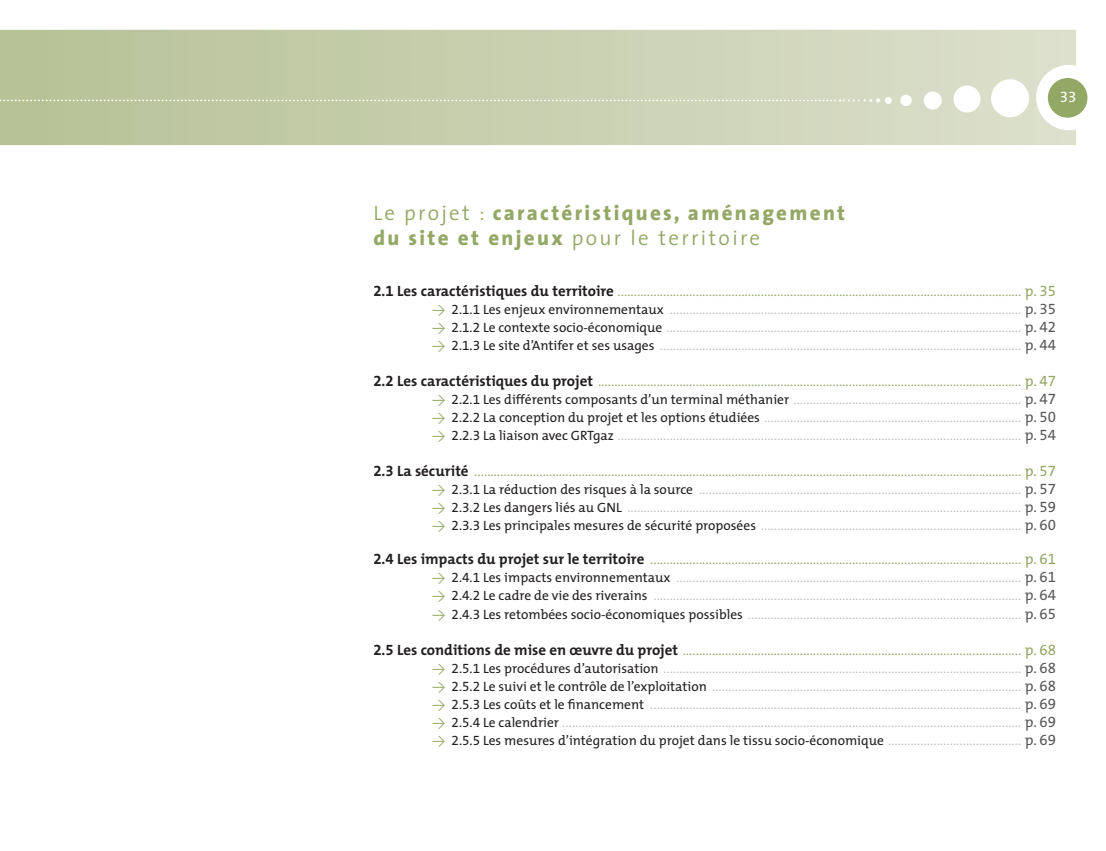
<style>
.page{position:relative;width:1106px;height:851px;background:#fff}
.page>*{position:absolute;margin:0;border:0;box-sizing:border-box;transform-origin:0 0}
.t1{font:800 21px/25.2px "The Sans";letter-spacing:.11em;color:#94a866}
.t2{font:300 15px/18px "The Mix";color:#bec0c2;text-align:justify}
.t3{font:15px "The Mix Expert";color:#fff}
.t4{font:13.5px "The Mix";color:#231f20}
.s1{font-weight:300}
.s2{font-family:"The Mix Bold Expert";font-weight:400;color:#231f20}
.s3{font-weight:700;color:#231f20}
.s4{color:#94a866}
.s5{font-weight:400;color:#94a866}
.s6{font-family:"The Mix Expert";font-weight:400;color:#94a866}
.s7{font-family:"DIN";font-weight:400;font-size:13.5px;color:#94a866}
.s8{font-family:"The Mix Expert";font-weight:400;font-size:13.5px;color:#231f20}
.s9{font-weight:400;font-size:13.5px;color:#231f20}
.s10{font-weight:400;color:#58595b}
.s11{font-family:"The Mix Expert";font-weight:400;color:#58595b}
.s12{font-family:"DIN";color:#94a866}
.s13{font-family:"The Mix Expert"}
.s14{font-weight:300;font-size:15px;color:#bec0c2}
.s15{font-size:15px;color:#58595b}
.s16{font-family:"The Mix Expert";font-size:15px;color:#58595b}
</style>
<div class="page">
<svg style="left:0;top:30px;width:1076px;height:115px;background:#c8cfb0"></svg>
<div style="left:991px;top:79px;width:38px;height:38px;background:#fff;border-radius:50%"></div>
<div style="left:953px;top:85px;width:27px;height:27px;background:#fff;border-radius:50%"></div>
<div style="left:923px;top:91px;width:18px;height:18px;background:#fff;border-radius:50%"></div>
<div style="left:900px;top:95px;width:11px;height:11px;background:#fff;border-radius:50%"></div>
<div style="left:884px;top:97px;width:7px;height:7px;background:#fff;border-radius:50%"></div>
<svg style="left:0;top:98px;width:880px;height:4px;background:#ced5b9"></svg>
<div style="left:1036px;top:65px;width:65px;height:65px;background:#fff;border-radius:50%"></div>
<div style="left:1047px;top:78px;width:40px;height:40px;background:#94a866;border-radius:50%"></div>
<h1 class="t1" style="left:373px;top:200px;width:473px"><span class="s1">Le projet :</span> caractéristiques, aménagement du site et enjeux <span class="s1">pour le territoire</span></h1>
<p class="t3" style="left:1060px;top:88px;width:18px">33</p>
<p class="t2" style="left:432px;top:282px;width:625px;text-indent:-58px"><span class="s2">2.1</span> <span class="s3">Les caractéristiques du territoire</span> <span class="s4">............................................................................................................................</span> <span class="s5">p.</span> <span class="s6">35 </span><span class="s7">&gt;</span> <span class="s8">2.1.1</span> <span class="s9">Les enjeux environnementaux</span> ............................................................................................................ <span class="s10">p.</span> <span class="s11">35 </span><span class="s7">&gt;</span> <span class="s8">2.1.2</span> <span class="s9">Le contexte socio-économique</span> ............................................................................................................. <span class="s10">p.</span> <span class="s11">42 </span><span class="s7">&gt;</span> <span class="s8">2.1.3</span> <span class="s9">Le site d’Antifer et ses usages</span> ............................................................................................................... <span class="s10">p.</span> <span class="s11">44</span></p>
<p class="t2" style="left:432px;top:372px;width:625px;text-indent:-58px"><span class="s2">2.2</span> <span class="s3">Les caractéristiques du projet</span> <span class="s4">..................................................................................................................................</span> <span class="s5">p.</span> <span class="s6">47 </span><span class="s7">&gt;</span> <span class="s8">2.2.1</span> <span class="s9">Les différents composants d’un terminal méthanier</span> ...................................................................... <span class="s10">p.</span> <span class="s11">47 </span><span class="s7">&gt;</span> <span class="s8">2.2.2</span> <span class="s9">La conception du projet et les options étudiées</span> ............................................................................... <span class="s10">p.</span> <span class="s11">50 </span><span class="s7">&gt;</span> <span class="s8">2.2.3</span> <span class="s9">La liaison avec GRTgaz</span> ............................................................................................................................ <span class="s10">p.</span> <span class="s11">54</span></p>
<p class="t2" style="left:432px;top:462px;width:625px;text-indent:-58px"><span class="s2">2.3</span> <span class="s3">La sécurité</span> <span class="s4">........................................................................................................................................................................</span> <span class="s5">p.</span> <span class="s6">57 </span><span class="s7">&gt;</span> <span class="s8">2.3.1</span> <span class="s9">La réduction des risques à la source</span> ................................................................................................... <span class="s10">p.</span> <span class="s11">57 </span><span class="s7">&gt;</span> <span class="s8">2.3.2</span> <span class="s9">Les dangers liés au GNL</span> ......................................................................................................................... <span class="s10">p.</span> <span class="s11">59 </span><span class="s7">&gt;</span> <span class="s8">2.3.3</span> <span class="s9">Les principales mesures de sécurité proposées</span> ................................................................................ <span class="s10">p.</span> <span class="s11">60</span></p>
<p class="t2" style="left:432px;top:551px;width:625px;text-indent:-58px"><span class="s2">2.4</span> <span class="s3">Les impacts du projet sur le territoire</span> <span class="s4">..................................................................................................................</span> <span class="s5">p.</span> <span class="s6">61 </span><span class="s7">&gt;</span> <span class="s8">2.4.1</span> <span class="s9">Les impacts environnementaux</span> .......................................................................................................... <span class="s10">p.</span> <span class="s11">61 </span><span class="s7">&gt;</span> <span class="s8">2.4.2</span> <span class="s9">Le cadre de vie des riverains</span> ................................................................................................................. <span class="s10">p.</span> <span class="s11">64 </span><span class="s7">&gt;</span> <span class="s8">2.4.3</span> <span class="s9">Les retombées socio-économiques possibles</span> .................................................................................... <span class="s10">p.</span> <span class="s11">65</span></p>
<p class="t2" style="left:432px;top:641px;width:625px;text-indent:-58px"><span class="s2">2.5</span> <span class="s3">Les conditions de mise en œuvre du projet</span> <span class="s4">........................................................................................................</span> <span class="s5">p.</span> <span class="s6">68 </span><span class="s7">&gt;</span> <span class="s8">2.5.1</span> <span class="s9">Les procédures d’autorisation</span> .............................................................................................................. <span class="s10">p.</span> <span class="s11">68 </span><span class="s7">&gt;</span> <span class="s8">2.5.2</span> <span class="s9">Le suivi et le contrôle de l’exploitation</span> ............................................................................................... <span class="s10">p.</span> <span class="s11">68 </span><span class="s7">&gt;</span> <span class="s8">2.5.3</span> <span class="s9">Les coûts et le financement</span> .................................................................................................................. <span class="s10">p.</span> <span class="s11">69 </span><span class="s7">&gt;</span> <span class="s8">2.5.4</span> <span class="s9">Le calendrier</span> ............................................................................................................................................. <span class="s10">p.</span> <span class="s11">69</span></p>
<p class="t4" style="left:432px;top:733px;width:625px"><span class="s12">&gt;</span> <span class="s13">2.5.5</span> Les mesures d’intégration du projet dans le tissu socio-économique <span class="s14">.........................................</span> <span class="s15">p.</span> <span class="s16">69</span></p>
</div>
